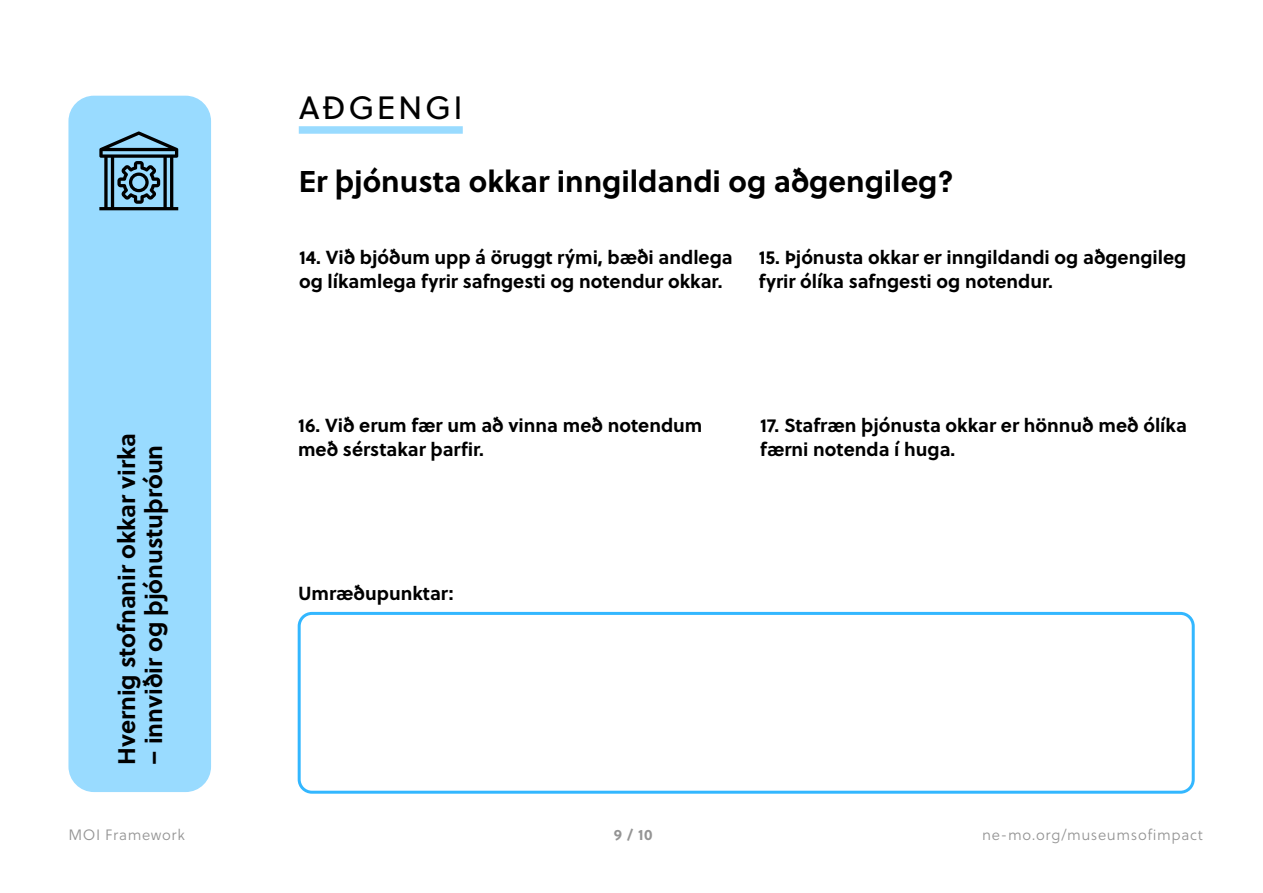
<style>
.page{position:relative;width:1263px;height:893px;background:#fff}
.page>*{position:absolute;margin:0;border:0;box-sizing:border-box;transform-origin:0 0}
.subheader_enabler{font:32.25px "Soleil";letter-spacing:.08em;color:#000}
.subheader_enabler-2{font:700 30px "Soleil";color:#000}
.t1{font:700 24px "Soleil";color:#000}
.statements{font:700 18.9px/24px "Soleil";color:#000}
.t2{font:15px "Soleil Lt";letter-spacing:.04em;color:#949494}
.t3{font:700 15px "Soleil";color:#949494}
</style>
<div class="page">
<div style="left:68px;top:96px;width:143px;height:696px;background:#99dbff;border-radius:26px"></div>
<svg style="left:99px;top:131px;width:79px;height:79px"></svg>
<div style="left:299px;top:126px;width:164px;height:8px;background:#99dbff"></div>
<div style="left:298px;top:612px;width:897px;height:182px;border:3px solid #33b7ff;border-radius:13px"></div>
<p class="subheader_enabler" style="left:299px;top:85px;width:165px">AÐGENGI</p>
<p class="subheader_enabler-2" style="left:299px;top:158px;width:657px">Er þjónusta okkar inngildandi og aðgengileg?</p>
<p class="t1" style="left:108px;top:765px;width:333px;rotate:-90deg">Hvernig stofnanir okkar virka</p>
<p class="t1" style="left:135px;top:765px;width:322px;rotate:-90deg">– innviðir og þjónustuþróun</p>
<p class="statements" style="left:299px;top:244px;width:435px">14. Við bjóðum upp á öruggt rými, bæði andlega og líkamlega fyrir safngesti og notendur okkar.</p>
<p class="statements" style="left:759px;top:244px;width:429px">15. Þjónusta okkar er inngildandi og aðgengileg fyrir ólíka safngesti og notendur.</p>
<p class="statements" style="left:298px;top:412px;width:406px">16. Við erum fær um að vinna með notendum með sérstakar þarfir.</p>
<p class="statements" style="left:760px;top:412px;width:428px">17. Stafræn þjónusta okkar er hönnuð með ólíka færni notenda í huga.</p>
<p class="statements" style="left:298px;top:580px;width:157px">Umræðupunktar:</p>
<p class="t2" style="left:68px;top:824px;width:118px">MOI Framework</p>
<p class="t3" style="left:614px;top:823px;width:40px">9 / 10</p>
<p class="t2" style="left:982px;top:824px;width:222px">ne-mo.org/museumsofimpact</p>
</div>
